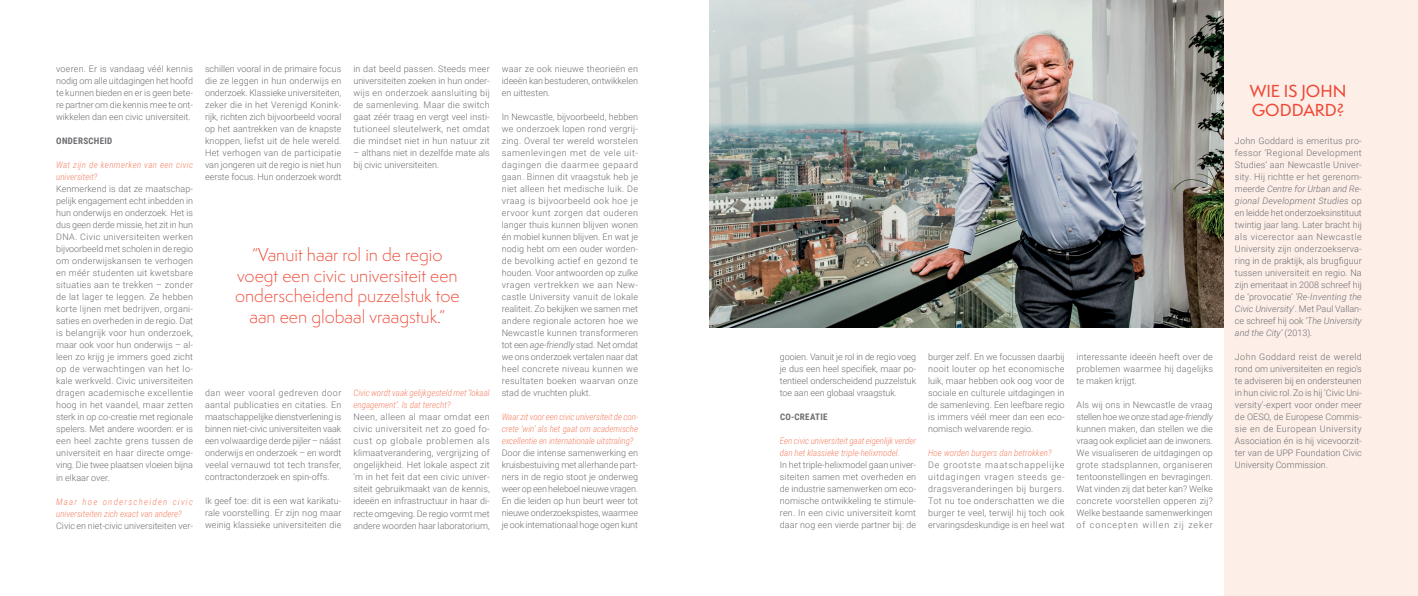
<style>
.page{position:relative;width:1418px;height:596px;background:#fff}
.page>*{position:absolute;margin:0;border:0;box-sizing:border-box;transform-origin:0 0}
.t1{font:300 17px/20.4px "Semplicita Pro";color:#ef4835;text-align:center}
.t2{font:500 16px/19.2px "Semplicita Pro";color:#ef4835}
.t3{font:300 9px/12px "Roboto";color:#6c6d70;text-align:justify}
.t4{font:italic 300 9px/12px "Roboto Condensed";color:#f48265}
.t5{font:italic 300 9px/12px "Roboto Condensed";letter-spacing:.04em;color:#f48265}
.t6{font:700 9px "Roboto Condensed";letter-spacing:.035em;color:#6c6d70}
.s1{font-style:italic}
</style>
<div class="page">
<img style="left:709px;top:0;width:514px;height:327px">
<div style="left:1223px;top:0;width:194px;height:595px;background:#fdeee7"></div>
<p class="t3" style="left:56px;top:62px;width:138px">voeren. Er is vandaag véél kennis nodig om alle uitdagingen het hoofd te kunnen bieden en er is geen bete&shy;re partner om die kennis mee te ont&shy;wikkelen dan een civic universiteit.</p>
<p class="t6" style="left:56px;top:134px;width:58px">ONDERSCHEID</p>
<p class="t5" style="left:56px;top:158px;width:138px">Wat zijn de kenmerken van een civic universiteit?</p>
<p class="t3" style="left:56px;top:182px;width:138px">Kenmerkend is dat ze maatschap&shy;pelijk engagement echt inbedden in hun onderwijs en onderzoek. Het is dus geen derde missie, het zit in hun DNA. Civic universiteiten werken bijvoorbeeld met scholen in de regio om onderwijskansen te verhogen en méér studenten uit kwetsbare situaties aan te trekken – zonder de lat lager te leggen. Ze hebben korte lijnen met bedrijven, organi&shy;saties en overheden in de regio. Dat is belangrijk voor hun onderzoek, maar ook voor hun onderwijs – al&shy;leen zo krijg je immers goed zicht op de verwachtingen van het lo&shy;kale werkveld. Civic universiteiten dragen academische excellentie hoog in het vaandel, maar zetten sterk in op co-creatie met regionale spelers. Met andere woorden: er is een heel zachte grens tussen de universiteit en haar directe omge&shy;ving. Die twee plaatsen vloeien bijna in elkaar over.</p>
<p class="t4" style="left:56px;top:494px;width:138px">Maar hoe onderscheiden civic universiteiten zich exact van andere?</p>
<p class="t3" style="left:56px;top:518px;width:138px">Civic en niet-civic universiteiten ver-</p>
<p class="t3" style="left:205px;top:62px;width:138px">schillen vooral in de primaire focus die ze leggen in hun onderwijs en onderzoek. Klassieke universiteiten, zeker die in het Verenigd Konink&shy;rijk, richten zich bijvoorbeeld vooral op het aantrekken van de knapste knoppen, liefst uit de hele wereld.<br>Het verhogen van de participatie van jongeren uit de regio is niet hun eerste focus. Hun onderzoek wordt</p>
<p class="t3" style="left:353px;top:62px;width:138px">in dat beeld passen. Steeds meer universiteiten zoeken in hun onder&shy;wijs en onderzoek aansluiting bij de samenleving. Maar die switch gaat zéér traag en vergt veel insti&shy;tutioneel sleutelwerk, net omdat die mindset niet in hun natuur zit</p>
<p class="t3" style="left:353px;top:146px;width:138px">– althans niet in dezelfde mate als bij civic universiteiten.</p>
<h1 class="t1" style="left:235px;top:244px;width:226px">“Vanuit haar rol in de regio voegt een civic universiteit een onderscheidend puzzelstuk toe aan een globaal vraagstuk.”</h1>
<p class="t3" style="left:205px;top:386px;width:138px">dan weer vooral gedreven door aantal publicaties en citaties. En maatschappelijke dienstverlening is binnen niet-civic universiteiten vaak een volwaardige derde pijler – náást onderwijs en onderzoek – en wordt veelal vernauwd tot tech transfer, contractonderzoek en spin-offs.</p>
<p class="t3" style="left:205px;top:494px;width:138px">Ik geef toe: dit is een wat karikatu&shy;rale voorstelling. Er zijn nog maar weinig klassieke universiteiten die</p>
<p class="t4" style="left:353px;top:386px;width:138px">Civic wordt vaak gelijkgesteld met ‘lokaal engagement’. Is dat terecht?</p>
<p class="t3" style="left:353px;top:410px;width:138px">Neen, alleen al maar omdat een civic universiteit net zo goed fo&shy;cust op globale problemen als klimaatverandering, vergrijzing of ongelijkheid. Het lokale aspect zit ‘m in het feit dat een civic univer&shy;siteit gebruikmaakt van de kennis, ideeën en infrastructuur in haar di&shy;recte omgeving. De regio vormt met andere woorden haar laboratorium,</p>
<p class="t3" style="left:502px;top:62px;width:138px">waar ze ook nieuwe theorieën en ideeën kan bestuderen, ontwikkelen en uittesten.</p>
<p class="t3" style="left:502px;top:110px;width:138px">In Newcastle, bijvoorbeeld, hebben we onderzoek lopen rond vergrij&shy;zing. Overal ter wereld worstelen samenlevingen met de vele uit&shy;dagingen die daarmee gepaard gaan. Binnen dit vraagstuk heb je niet alleen het medische luik. De vraag is bijvoorbeeld ook hoe je ervoor kunt zorgen dat ouderen langer thuis kunnen blijven wonen én mobiel kunnen blijven. En wat je nodig hebt om een ouder worden&shy;de bevolking actief en gezond te houden. Voor antwoorden op zulke vragen vertrekken we aan New&shy;castle University vanuit de lokale realiteit. Zo bekijken we samen met andere regionale actoren hoe we Newcastle kunnen transformeren tot een <span class="s1">age-friendly</span> stad. Net omdat we ons onderzoek vertalen naar dat heel concrete niveau kunnen we resultaten boeken waarvan onze stad de vruchten plukt.</p>
<p class="t4" style="left:502px;top:410px;width:138px;text-align:justify">Waar zit voor een civic universiteit de con&shy;crete ‘win’ als het gaat om academische excellentie en internationale uitstraling?</p>
<p class="t3" style="left:502px;top:446px;width:138px">Door die intense samenwerking en kruisbestuiving met allerhande part&shy;ners in de regio stoot je onderweg weer op een heleboel nieuwe vragen.<br>En die leiden op hun beurt weer tot nieuwe onderzoekspistes, waarmee je ook internationaal hoge ogen kunt</p>
<p class="t3" style="left:780px;top:350px;width:138px">gooien. Vanuit je rol in de regio voeg je dus een heel specifiek, maar po&shy;tentieel onderscheidend puzzelstuk toe aan een globaal vraagstuk.</p>
<p class="t6" style="left:780px;top:410px;width:49px">CO-CREATIE</p>
<p class="t4" style="left:780px;top:434px;width:138px">Een civic universiteit gaat eigenlijk verder dan het klassieke triple-helixmodel.</p>
<p class="t3" style="left:780px;top:458px;width:138px">In het triple-helixmodel gaan univer&shy;siteiten samen met overheden en de industrie samenwerken om eco&shy;nomische ontwikkeling te stimule&shy;ren. In een civic universiteit komt daar nog een vierde partner bij: de</p>
<p class="t3" style="left:928px;top:350px;width:138px">burger zelf. En we focussen daarbij nooit louter op het economische luik, maar hebben ook oog voor de sociale en culturele uitdagingen in de samenleving. Een leefbare regio is immers véél meer dan een eco&shy;nomisch welvarende regio.</p>
<p class="t4" style="left:928px;top:446px;width:125px">Hoe worden burgers dan betrokken?</p>
<p class="t3" style="left:928px;top:458px;width:138px">De grootste maatschappelijke uitdagingen vragen steeds ge&shy;dragsveranderingen bij burgers.<br>Tot nu toe onderschatten we die burger te veel, terwijl hij toch ook ervaringsdeskundige is en heel wat</p>
<p class="t3" style="left:1076px;top:350px;width:138px">interessante ideeën heeft over de problemen waarmee hij dagelijks te maken krijgt.</p>
<p class="t3" style="left:1076px;top:398px;width:138px">Als wij ons in Newcastle de vraag stellen hoe we onze stad <span class="s1">age-friendly </span>kunnen maken, dan stellen we die vraag ook expliciet aan de inwoners.<br>We visualiseren de uitdagingen op grote stadsplannen, organiseren tentoonstellingen en bevragingen.<br>Wat vinden zij dat beter kan? Welke concrete voorstellen opperen zij?<br>Welke bestaande samenwerkingen of concepten willen zij zeker</p>
<h2 class="t2" style="left:1249px;top:81px;width:98px">WIE IS JOHN<br>GODDARD?</h2>
<p class="t3" style="left:1234px;top:134px;width:128px">John Goddard is emeritus pro&shy;fessor ‘Regional Development Studies’ aan Newcastle Univer&shy;sity. Hij richtte er het gerenom&shy;meerde <span class="s1">Centre for Urban and Re&shy;gional Development Studies</span> op en leidde het onderzoeksinstituut twintig jaar lang. Later bracht hij als vicerector aan Newcastle University zijn onderzoekserva&shy;ring in de praktijk, als brugfiguur tussen universiteit en regio. Na zijn emeritaat in 2008 schreef hij de ‘provocatie’ <span class="s1">‘Re-Inventing the Civic University</span>’. Met Paul Vallan&shy;ce schreef hij ook <span class="s1">‘The University and the City’</span> (2013).</p>
<p class="t3" style="left:1234px;top:350px;width:128px">John Goddard reist de wereld rond om universiteiten en regio’s te adviseren bij en ondersteunen in hun civic rol. Zo is hij ‘Civic Uni&shy;versity’-expert voor onder meer de OESO, de Europese Commis&shy;sie en de European University Association én is hij vicevoorzit&shy;ter van de UPP Foundation Civic University Commission.</p>
</div>
